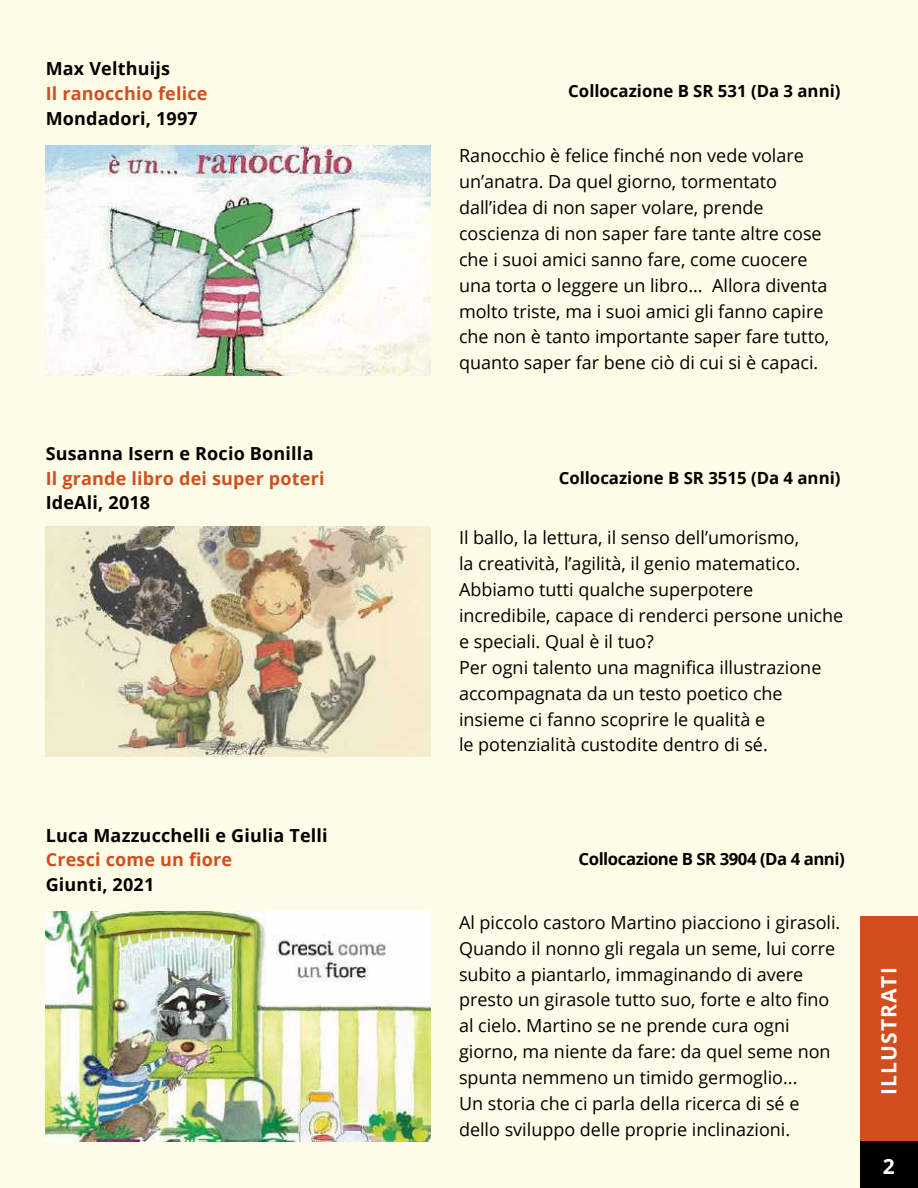
<style>
.page{position:relative;width:918px;height:1188px;background:#fdfce6}
.page>*{position:absolute;margin:0;border:0;box-sizing:border-box;transform-origin:0 0}
.t1{font:700 21px "Open Sans";letter-spacing:.05em;color:#fff}
.t2{font:18px/25.8px "Open Sans";color:#000}
.t3{font:700 18px "Open Sans";letter-spacing:.01em;color:#000}
.t4{font:700 18px "Open Sans";letter-spacing:.01em;color:#d24e1f}
.t5{font:700 16.8px "Open Sans";color:#000}
.t6{font:700 16.8px "Open Sans";letter-spacing:-.03em;color:#000}
</style>
<div class="page">
<div style="left:861px;top:917px;width:57px;height:224px;background:#d24e1f"></div>
<div style="left:861px;top:1141px;width:57px;height:47px;background:#000"></div>
<img style="left:45px;top:146px;width:385px;height:229px">
<img style="left:45px;top:527px;width:385px;height:229px">
<img style="left:45px;top:912px;width:385px;height:229px">
<p class="t3" style="left:46px;top:56px;width:126px">Max Velthuijs</p>
<p class="t4" style="left:46px;top:81px;width:163px">Il ranocchio felice</p>
<p class="t3" style="left:46px;top:106px;width:154px">Mondadori, 1997</p>
<p class="t3" style="left:46px;top:441px;width:269px">Susanna Isern e Rocio Bonilla</p>
<p class="t4" style="left:46px;top:465px;width:280px">Il grande libro dei super poteri</p>
<p class="t3" style="left:46px;top:490px;width:106px">IdeAli, 2018</p>
<p class="t3" style="left:46px;top:822px;width:284px">Luca Mazzucchelli e Giulia Telli</p>
<p class="t4" style="left:46px;top:847px;width:188px">Cresci come un fiore</p>
<p class="t3" style="left:46px;top:872px;width:110px">Giunti, 2021</p>
<p class="t5" style="left:568px;top:79px;width:274px">Collocazione B SR 531 (Da 3 anni)</p>
<p class="t2" style="left:459px;top:142px;width:372px">Ranocchio è felice finché non vede volare un’anatra. Da quel giorno, tormentato dall’idea di non saper volare, prende coscienza di non saper fare tante altre cose che i suoi amici sanno fare, come cuocere una torta o leggere un libro… Allora diventa molto triste, ma i suoi amici gli fanno capire che non è tanto importante saper fare tutto, quanto saper far bene ciò di cui si è capaci.</p>
<p class="t5" style="left:559px;top:466px;width:283px">Collocazione B SR 3515 (Da 4 anni)</p>
<p class="t2" style="left:459px;top:525px;width:386px">Il ballo, la lettura, il senso dell’umorismo,<br>la creatività, l’agilità, il genio matematico.<br>Abbiamo tutti qualche superpotere incredibile, capace di renderci persone uniche e speciali. Qual è il tuo?<br>Per ogni talento una magnifica illustrazione accompagnata da un testo poetico che insieme ci fanno scoprire le qualità e<br>le potenzialità custodite dentro di sé.</p>
<p class="t6" style="left:579px;top:847px;width:268px">Collocazione B SR 3904 (Da 4 anni)</p>
<p class="t2" style="left:459px;top:909px;width:383px">Al piccolo castoro Martino piacciono i girasoli.<br>Quando il nonno gli regala un seme, lui corre subito a piantarlo, immaginando di avere presto un girasole tutto suo, forte e alto fino al cielo. Martino se ne prende cura ogni giorno, ma niente da fare: da quel seme non spunta nemmeno un timido germoglio...<br>Un storia che ci parla della ricerca di sé e dello sviluppo delle proprie inclinazioni.</p>
<p class="t1" style="left:874px;top:1095px;width:129px;rotate:-90deg">ILLUSTRATI</p>
<p class="t1" style="left:883px;top:1152px;width:13px">2</p>
</div>
